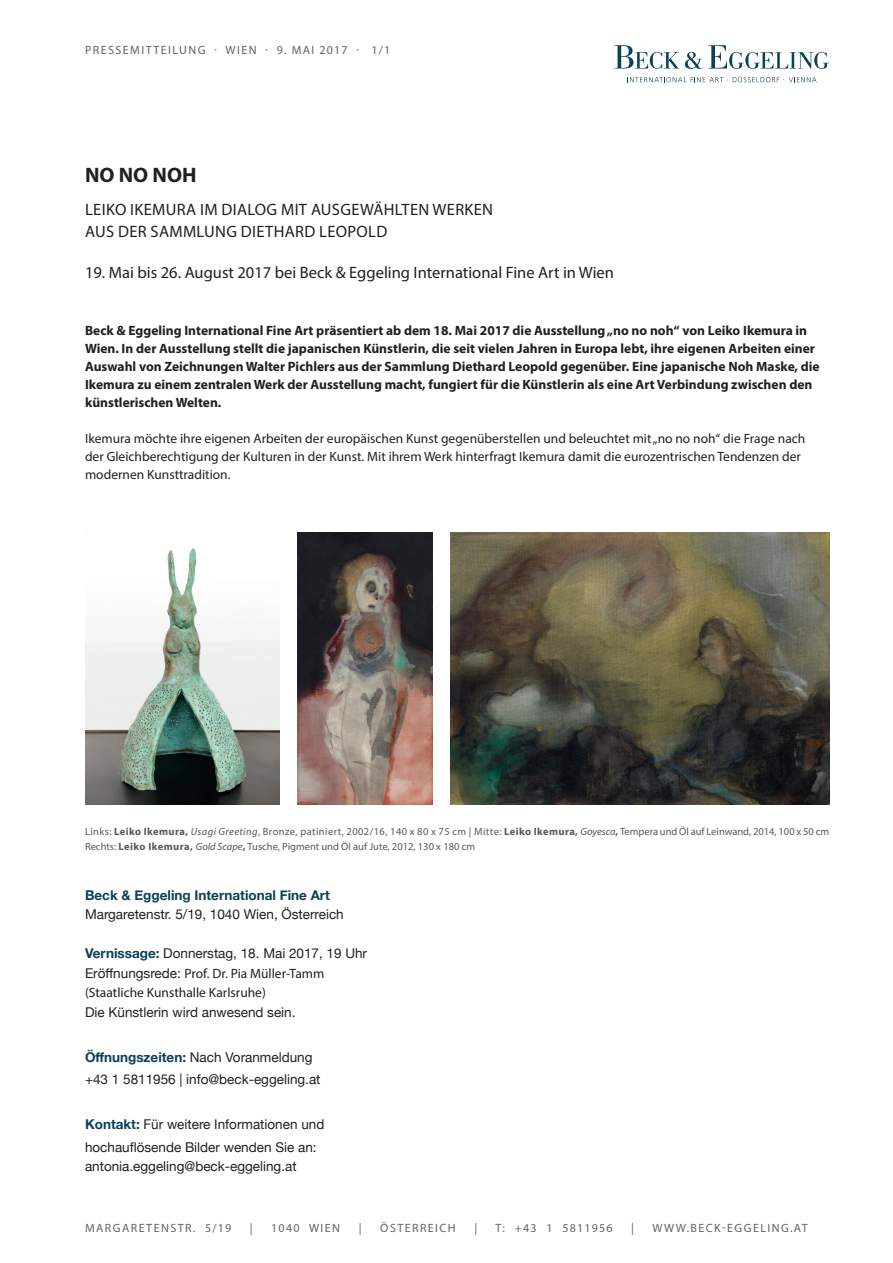
<style>
.page{position:relative;width:893px;height:1263px;background:#fff}
.page>*{position:absolute;margin:0;border:0;box-sizing:border-box;transform-origin:0 0}
.t1{font:700 21px "Myriad Pro";color:#231f20}
.t2{font:16.5px/22.5px "Myriad Pro";letter-spacing:.01em;color:#231f20}
.t3{font:700 13.5px/18px "Myriad Pro";color:#231f20}
.t4{font:13.5px/18px "Myriad Pro";color:#231f20}
.t5{font:13.5px/22.5px "Helvetica Neue";color:#231f20}
.t6{font:700 13.5px "Helvetica Neue";color:#0b4157}
.t7{font:12px "Myriad Pro";letter-spacing:.12em;color:#636366}
.t8{font:12px "Myriad Pro";letter-spacing:.1em;color:#636366}
.t9{font:10.5px/15px "Myriad Pro";color:#57585a}
.s1{font-weight:700}
.s2{font-style:italic}
.s3{font-weight:700;color:#0b4157}
.s4{font-family:"Helvetica Neue"}
</style>
<div class="page">
<svg style="left:614px;top:45px;width:215px;height:24px"></svg>
<svg style="left:630px;top:76px;width:187px;height:6px"></svg>
<img style="left:85px;top:548px;width:194px;height:256px">
<img style="left:450px;top:533px;width:379px;height:271px">
<img style="left:297px;top:533px;width:136px;height:271px">
<p class="t7" style="left:85px;top:42px;width:307px">PRESSEMITTEILUNG · WIEN · 9. MAI 2017 · 1/1</p>
<h1 class="t1" style="left:85px;top:161px;width:113px">NO NO NOH</h1>
<p class="t2" style="left:85px;top:198px;width:409px">LEIKO IKEMURA IM DIALOG MIT AUSGEWÄHLTEN WERKEN<br>AUS DER SAMMLUNG DIETHARD LEOPOLD</p>
<p class="t2" style="left:85px;top:261px;width:530px">19. Mai bis 26. August 2017 bei Beck &amp; Eggeling International Fine Art in Wien</p>
<p class="t3" style="left:85px;top:321px;width:736px">Beck &amp; Eggeling International Fine Art präsentiert ab dem 18. Mai 2017 die Ausstellung „no no noh“ von Leiko Ikemura in Wien. In der Ausstellung stellt die japanischen Künstlerin, die seit vielen Jahren in Europa lebt, ihre eigenen Arbeiten einer Auswahl von Zeichnungen Walter Pichlers aus der Sammlung Diethard Leopold gegenüber. Eine japanische Noh Maske, die Ikemura zu einem zentralen Werk der Ausstellung macht, fungiert für die Künstlerin als eine Art Verbindung zwischen den künstlerischen Welten.</p>
<p class="t4" style="left:85px;top:429px;width:722px">Ikemura möchte ihre eigenen Arbeiten der europäischen Kunst gegenüberstellen und beleuchtet mit „no no noh“ die Frage nach der Gleichberechtigung der Kulturen in der Kunst. Mit ihrem Werk hinterfragt Ikemura damit die eurozentrischen Tendenzen der modernen Kunsttradition.</p>
<p class="t9" style="left:85px;top:824px;width:746px">Links: <span class="s1">Leiko Ikemura,</span> <span class="s2">Usagi Greeting</span>, Bronze, patiniert, 2002/16, 140 x 80 x 75 cm | Mitte: <span class="s1">Leiko Ikemura,</span> <span class="s2">Goyesca</span><span class="s1">,</span> Tempera und Öl auf Leinwand, 2014, 100 x 50 cm<br>Rechts: <span class="s1">Leiko Ikemura,</span> <span class="s2">Gold Scape</span><span class="s1">,</span> Tusche, Pigment und Öl auf Jute, 2012, 130 x 180 cm</p>
<p class="t6" style="left:85px;top:884px;width:246px">Beck &amp; Eggeling International Fine Art</p>
<p class="t5" style="left:85px;top:904px;width:260px">Margaretenstr. 5/19, 1040 Wien, Österreich</p>
<p class="t5" style="left:85px;top:943px;width:284px"><span class="s3">Vernissage:</span> Donnerstag, 18. Mai 2017, 19 Uhr</p>
<p class="t4" style="left:85px;top:963px;width:241px;line-height:19.5px"><span class="s4">Eröffnungsrede:</span> Prof. Dr. Pia Müller-Tamm (Staatliche Kunsthalle Karlsruhe)</p>
<p class="t5" style="left:85px;top:1001px;width:212px">Die Künstlerin wird anwesend sein.</p>
<p class="t5" style="left:85px;top:1046px;width:237px"><span class="s3">Öffnungszeiten:</span> Nach Voranmeldung +43 1 5811956 | info@beck-eggeling.at</p>
<p class="t5" style="left:85px;top:1114px;width:241px"><span class="s3">Kontakt:</span> Für weitere Informationen und hochauflösende Bilder wenden Sie an:</p>
<p class="t5" style="left:85px;top:1156px;width:213px">antonia.eggeling@beck-eggeling.at</p>
<p class="t7" style="left:85px;top:1220px;width:148px">MARGARETENSTR. 5/19</p>
<p class="t7" style="left:250px;top:1220px;width:4px">|</p>
<p class="t7" style="left:271px;top:1220px;width:70px">1040 WIEN</p>
<p class="t7" style="left:359px;top:1220px;width:4px">|</p>
<p class="t7" style="left:380px;top:1220px;width:77px">ÖSTERREICH</p>
<p class="t7" style="left:474px;top:1220px;width:4px">|</p>
<p class="t8" style="left:495px;top:1220px;width:119px">T: +43 1 5811956</p>
<p class="t7" style="left:631px;top:1220px;width:4px">|</p>
<p class="t7" style="left:652px;top:1220px;width:157px">WWW.BECK-EGGELING.AT</p>
</div>
